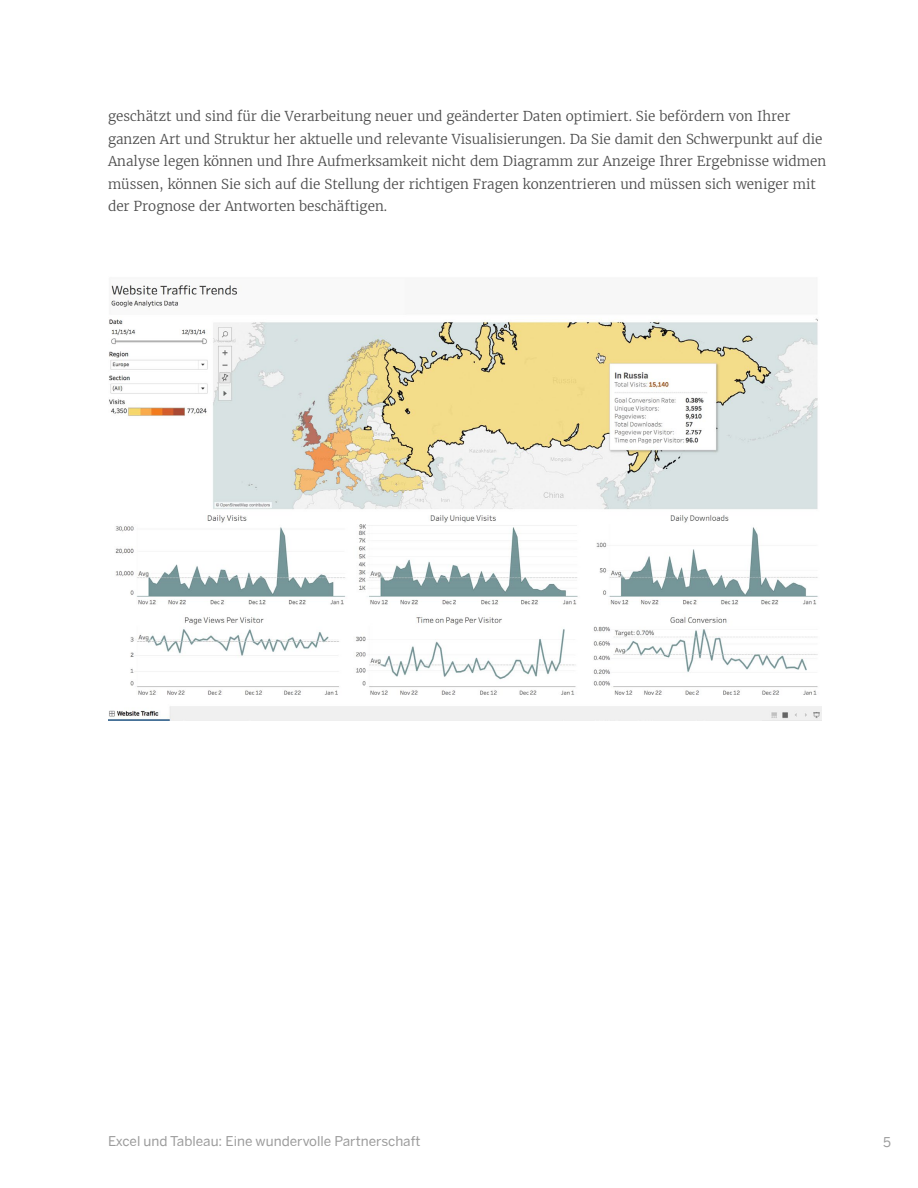
<style>
.page{position:relative;width:918px;height:1188px;background:#fff}
.page>*{position:absolute;margin:0;border:0;box-sizing:border-box;transform-origin:0 0}
.t1{font:300 14.55px/24.3px "Merriweather";letter-spacing:.005em;color:#4b4b4b}
.INTRO-TOC_header{font:300 13.5px/22.5px "Merriweather";color:#4b4b4b}
.t2{font:13.5px "Benton Sans";color:#9b9b9b}
.s1{color:#e8762c}
</style>
<div class="page">
<img style="left:108px;top:285px;width:714px;height:436px">
<p class="INTRO-TOC_header" style="left:108px;top:105px;width:720px">geschätzt und sind für die Verarbeitung neuer und geänderter Daten optimiert. Sie befördern von Ihrer ganzen Art und Struktur her aktuelle und relevante Visualisierungen. Da Sie damit den Schwerpunkt auf die Analyse legen können und Ihre Aufmerksamkeit nicht dem Diagramm zur Anzeige Ihrer Ergebnisse widmen müssen, können Sie sich auf die Stellung der richtigen Fragen konzentrieren und müssen sich weniger mit der Prognose der Antworten beschäftigen.</p>
<p class="t1" style="left:108px;top:119px;width:675px">Ultimately, your data informs the best chart and graph choices—not the other way around.<br>Tableau visualizations, <span class="s1">loved by academics and business professionals alike</span>, are optimized to handle new and changing data. They naturally promote fresh and relevant visualizations. By</p>
<p class="t2" style="left:108px;top:1133px;width:314px">Excel und Tableau: Eine wundervolle Partnerschaft</p>
<p class="t2" style="left:883px;top:1134px;width:9px">5</p>
</div>
